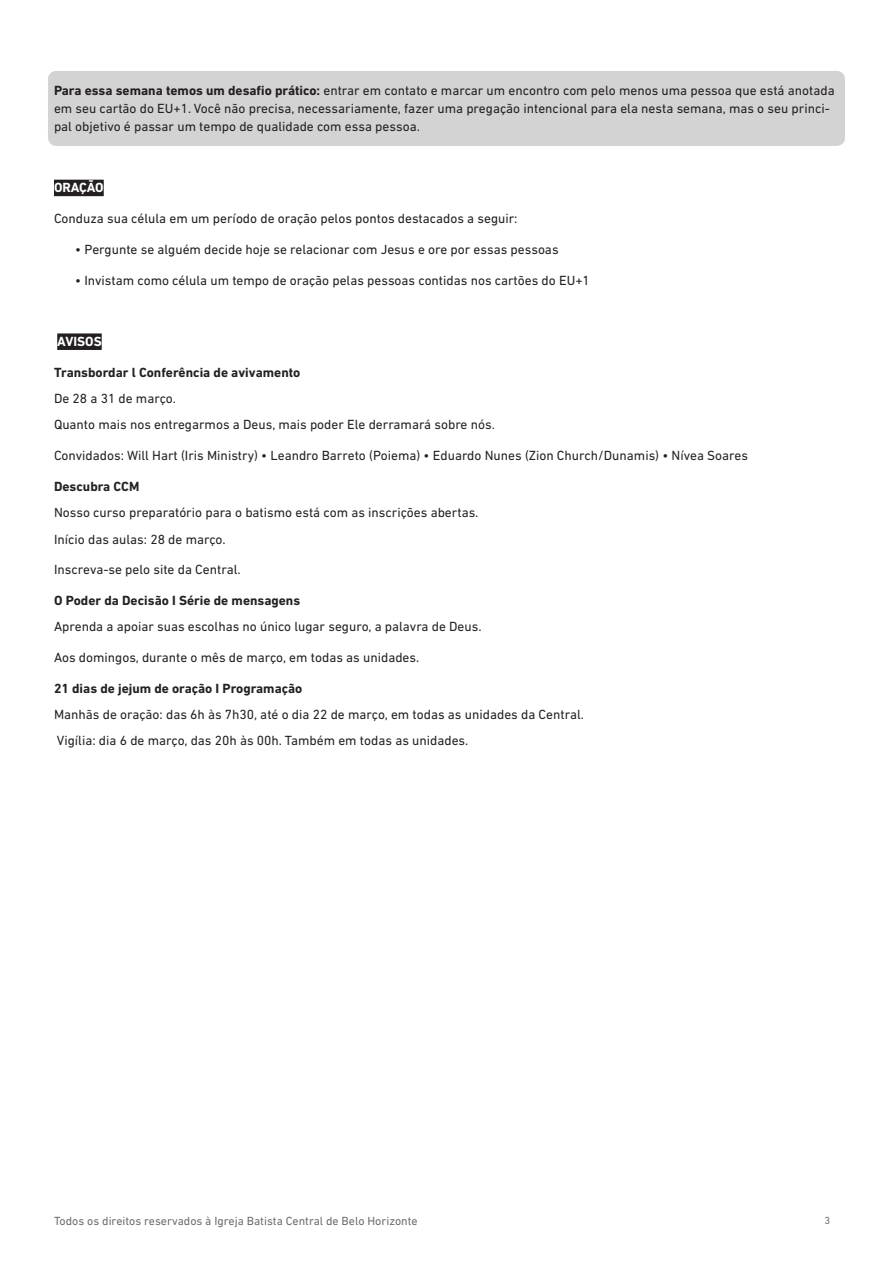
<style>
.page{position:relative;width:893px;height:1263px;background:#fff}
.page>*{position:absolute;margin:0;border:0;box-sizing:border-box;transform-origin:0 0}
.t1{font:13.5px "DIN Next LT Pro";color:#222}
.t2{font:13.5px/18px "DIN Next LT Pro";color:#231f20}
.t3{font:700 13.5px "DIN Next LT Pro";color:#222}
.t4{font:700 13.5px "DIN Next LT Pro";color:#fff}
.t5{font:12px "DIN Next LT Pro";color:#6c6d70}
.t6{font:10.5px "DIN Next LT Pro";color:#6c6d70}
.s1{font-weight:700}
</style>
<div class="page">
<div style="left:54px;top:180px;width:50px;height:16px;background:#231f20"></div>
<div style="left:57px;top:333px;width:45px;height:17px;background:#231f20"></div>
<div style="left:48px;top:71px;width:797px;height:75px;background:#d3d3d3;border-radius:9px"></div>
<p class="t2" style="left:54px;top:81px;width:782px"><span class="s1">Para essa semana temos um desafio prático:</span> entrar em contato e marcar um encontro com pelo menos uma pessoa que está anotada em seu cartão do EU+1. Você não precisa, necessariamente, fazer uma pregação intencional para ela nesta semana, mas o seu princi&shy;pal objetivo é passar um tempo de qualidade com essa pessoa.</p>
<p class="t4" style="left:54px;top:180px;width:51px">ORAÇÃO</p>
<p class="t2" style="left:54px;top:209px;width:465px">Conduza sua célula em um período de oração pelos pontos destacados a seguir:</p>
<p class="t2" style="left:75px;top:240px;width:485px">• Pergunte se alguém decide hoje se relacionar com Jesus e ore por essas pessoas</p>
<p class="t2" style="left:75px;top:271px;width:516px">• Invistam como célula um tempo de oração pelas pessoas contidas nos cartões do EU+1</p>
<p class="t4" style="left:57px;top:334px;width:46px">AVISOS</p>
<p class="t3" style="left:54px;top:364px;width:248px">Transbordar l Conferência de avivamento</p>
<p class="t1" style="left:54px;top:391px;width:124px">De 28 a 31 de março.</p>
<p class="t1" style="left:54px;top:417px;width:442px">Quanto mais nos entregarmos a Deus, mais poder Ele derramará sobre nós.</p>
<p class="t1" style="left:54px;top:448px;width:696px">Convidados: Will Hart (Iris Ministry) • Leandro Barreto (Poiema) • Eduardo Nunes (Zion Church/Dunamis) • Nívea Soares</p>
<p class="t3" style="left:54px;top:478px;width:87px">Descubra CCM</p>
<p class="t1" style="left:54px;top:505px;width:426px">Nosso curso preparatório para o batismo está com as inscrições abertas.</p>
<p class="t1" style="left:54px;top:531px;width:173px">Início das aulas: 28 de março.</p>
<p class="t1" style="left:54px;top:562px;width:188px">Inscreva-se pelo site da Central.</p>
<p class="t3" style="left:54px;top:592px;width:248px">O Poder da Decisão I Série de mensagens</p>
<p class="t1" style="left:54px;top:619px;width:429px">Aprenda a apoiar suas escolhas no único lugar seguro, a palavra de Deus.</p>
<p class="t1" style="left:54px;top:650px;width:367px">Aos domingos, durante o mês de março, em todas as unidades.</p>
<p class="t3" style="left:54px;top:680px;width:250px">21 dias de jejum de oração I Programação</p>
<p class="t1" style="left:54px;top:707px;width:531px">Manhãs de oração: das 6h às 7h30, até o dia 22 de março, em todas as unidades da Central.</p>
<p class="t1" style="left:57px;top:733px;width:413px">Vigília: dia 6 de março, das 20h às 00h. Também em todas as unidades.</p>
<p class="t5" style="left:54px;top:1213px;width:365px">Todos os direitos reservados à Igreja Batista Central de Belo Horizonte</p>
<p class="t6" style="left:824px;top:1214px;width:7px">3</p>
</div>
